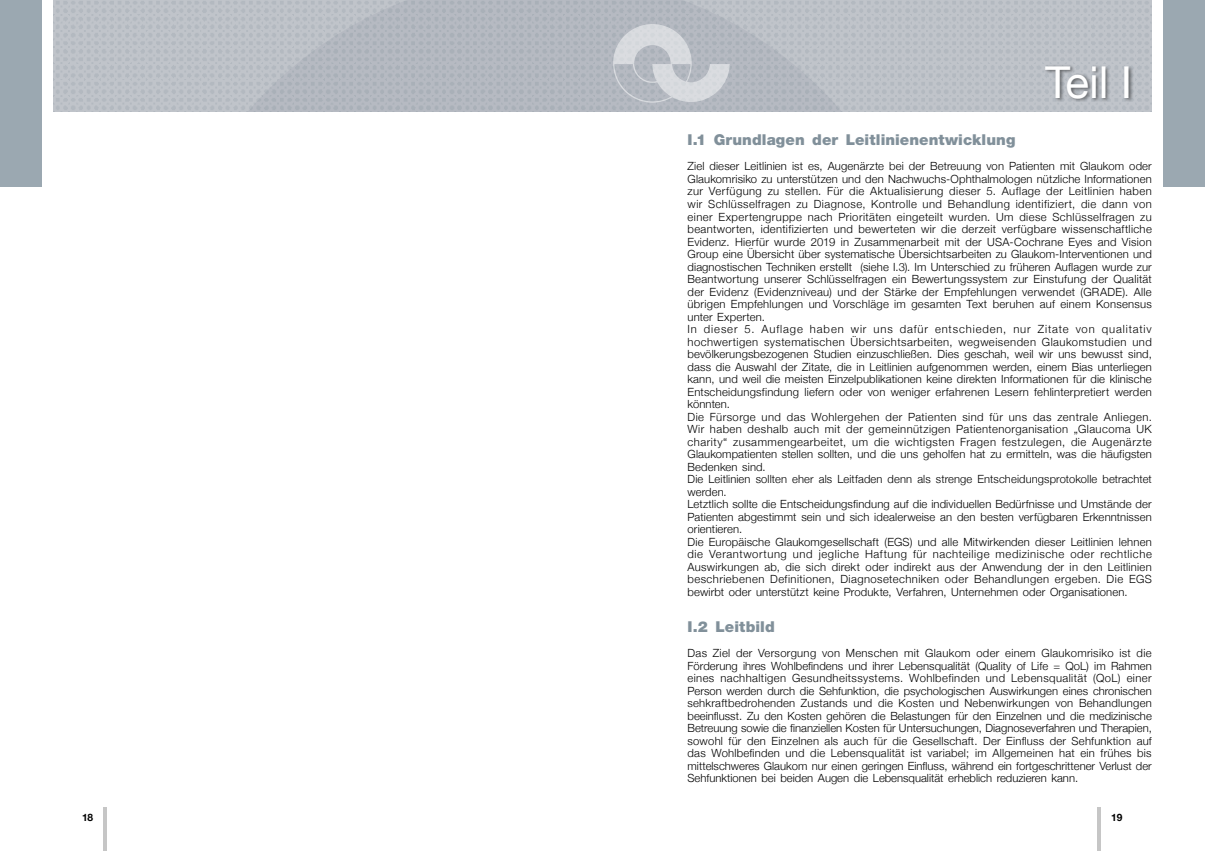
<style>
.page{position:relative;width:1205px;height:851px;background:#fff}
.page>*{position:absolute;margin:0;border:0;box-sizing:border-box;transform-origin:0 0}
.t1{font:43.88px "Helvetica Neue";color:#fff}
.t2{font:900 15px "Helvetica Neue LT Pro";letter-spacing:.005em;color:#81909a}
.t3{font:300 11.25px/12.5px "Helvetica Neue";letter-spacing:.02em;color:#000}
.t4{font:700 10.12px "Helvetica Neue";color:#000}
</style>
<div class="page">
<img style="left:53px;top:0;width:1099px;height:111px">
<svg style="left:220px;top:0;width:669px;height:111px;background:#b5bac1"></svg>
<div style="left:1044px;top:64px;width:90px;height:38px;background:#000;opacity:.5"></div>
<hr style="left:103px;top:807px;width:4px;height:43px;background:#c6c6c6">
<hr style="left:1097px;top:807px;width:4px;height:43px;background:#c6c6c6">
<svg style="left:613px;top:24px;width:117px;height:79px;background:#c1c5cb"></svg>
<div style="left:0;top:0;width:41px;height:186px;background:#9ba8b1"></div>
<div style="left:1164px;top:0;width:41px;height:186px;background:#9ba8b1"></div>
<h1 class="t1" style="left:1045px;top:50px;width:89px">Teil I</h1>
<h2 class="t2" style="left:687px;top:131px;width:329px">I.1 Grundlagen der Leitlinienentwicklung</h2>
<p class="t3" style="left:687px;top:159px;width:466px">Ziel dieser Leitlinien ist es, Augenärzte bei der Betreuung von Patienten mit Glaukom oder Glaukomrisiko zu unterstützen und den Nachwuchs-Ophthalmologen nützliche Informationen zur Verfügung zu stellen. Für die Aktualisierung dieser 5. Auflage der Leitlinien haben wir Schlüsselfragen zu Diagnose, Kontrolle und Behandlung identifiziert, die dann von einer Expertengruppe nach Prioritäten eingeteilt wurden. Um diese Schlüsselfragen zu beantworten, identifizierten und bewerteten wir die derzeit verfügbare wissenschaftliche Evidenz. Hierfür wurde 2019 in Zusammenarbeit mit der USA-Cochrane Eyes and Vision Group eine Übersicht über systematische Übersichtsarbeiten zu Glaukom-Interventionen und diagnostischen Techniken erstellt (siehe I.3). Im Unterschied zu früheren Auflagen wurde zur Beantwortung unserer Schlüsselfragen ein Bewertungssystem zur Einstufung der Qualität der Evidenz (Evidenzniveau) und der Stärke der Empfehlungen verwendet (GRADE). Alle übrigen Empfehlungen und Vorschläge im gesamten Text beruhen auf einem Konsensus unter Experten.<br>In dieser 5. Auflage haben wir uns dafür entschieden, nur Zitate von qualitativ hochwertigen systematischen Übersichtsarbeiten, wegweisenden Glaukomstudien und bevölkerungsbezogenen Studien einzuschließen. Dies geschah, weil wir uns bewusst sind, dass die Auswahl der Zitate, die in Leitlinien aufgenommen werden, einem Bias unterliegen kann, und weil die meisten Einzelpublikationen keine direkten Informationen für die klinische Entscheidungsfindung liefern oder von weniger erfahrenen Lesern fehlinterpretiert werden könnten.<br>Die Fürsorge und das Wohlergehen der Patienten sind für uns das zentrale Anliegen.<br>Wir haben deshalb auch mit der gemeinnützigen Patientenorganisation „Glaucoma UK charity“ zusammengearbeitet, um die wichtigsten Fragen festzulegen, die Augenärzte Glaukompatienten stellen sollten, und die uns geholfen hat zu ermitteln, was die häufigsten Bedenken sind.<br>Die Leitlinien sollten eher als Leitfaden denn als strenge Entscheidungsprotokolle betrachtet werden.<br>Letztlich sollte die Entscheidungsfindung auf die individuellen Bedürfnisse und Umstände der Patienten abgestimmt sein und sich idealerweise an den besten verfügbaren Erkenntnissen orientieren.<br>Die Europäische Glaukomgesellschaft (EGS) und alle Mitwirkenden dieser Leitlinien lehnen die Verantwortung und jegliche Haftung für nachteilige medizinische oder rechtliche Auswirkungen ab, die sich direkt oder indirekt aus der Anwendung der in den Leitlinien beschriebenen Definitionen, Diagnosetechniken oder Behandlungen ergeben. Die EGS bewirbt oder unterstützt keine Produkte, Verfahren, Unternehmen oder Organisationen.</p>
<h2 class="t2" style="left:687px;top:617px;width:89px">I.2 Leitbild</h2>
<p class="t3" style="left:687px;top:646px;width:466px;text-align:justify">Das Ziel der Versorgung von Menschen mit Glaukom oder einem Glaukomrisiko ist die Förderung ihres Wohlbefindens und ihrer Lebensqualität (Quality of Life = QoL) im Rahmen eines nachhaltigen Gesundheitssystems. Wohlbefinden und Lebensqualität (QoL) einer Person werden durch die Sehfunktion, die psychologischen Auswirkungen eines chronischen sehkraftbedrohenden Zustands und die Kosten und Nebenwirkungen von Behandlungen beeinflusst. Zu den Kosten gehören die Belastungen für den Einzelnen und die medizinische Betreuung sowie die finanziellen Kosten für Untersuchungen, Diagnoseverfahren und Therapien, sowohl für den Einzelnen als auch für die Gesellschaft. Der Einfluss der Sehfunktion auf das Wohlbefinden und die Lebensqualität ist variabel; im Allgemeinen hat ein frühes bis mittelschweres Glaukom nur einen geringen Einfluss, während ein fortgeschrittener Verlust der Sehfunktionen bei beiden Augen die Lebensqualität erheblich reduzieren kann.</p>
<p class="t4" style="left:82px;top:809px;width:13px">18</p>
<p class="t4" style="left:1111px;top:809px;width:13px">19</p>
</div>
